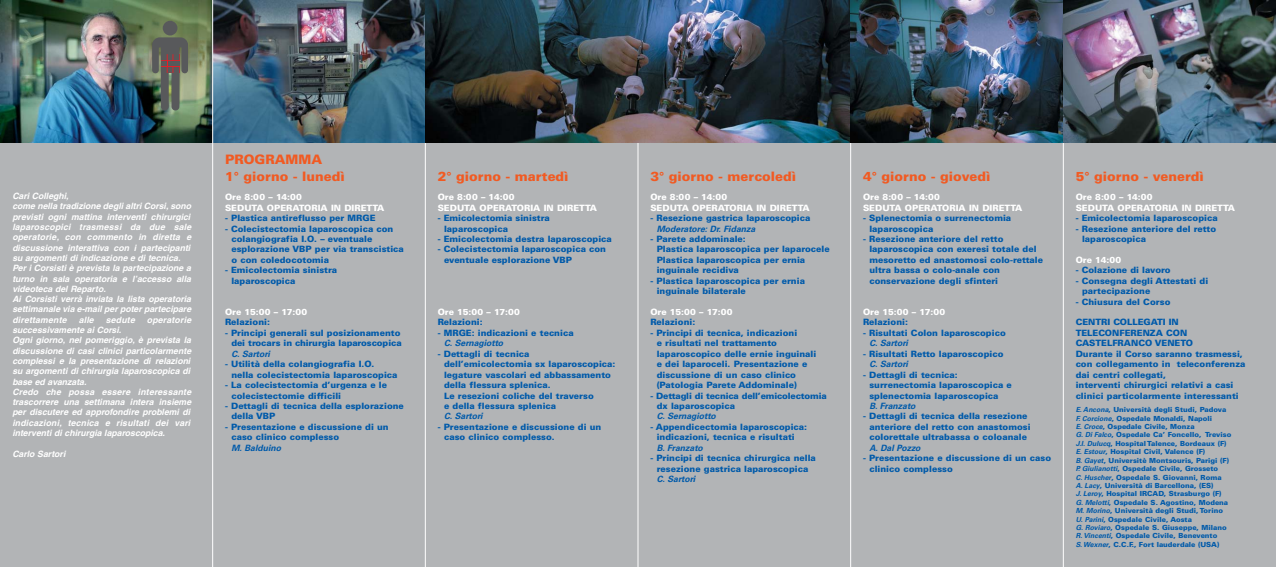
<style>
.page{position:relative;width:1276px;height:567px;background:#fff}
.page>*{position:absolute;margin:0;border:0;box-sizing:border-box;transform-origin:0 0}
.t1{font:900 13px "Univers";color:#f15a22}
.t2{font:900 8.7px/10.4px "Univers";color:#005aaa}
.t3{font:italic 700 8.7px/10.3px "Helvetica";color:#fff}
.t4{font:900 8.7px/10.4px "Univers";color:#fff}
.t5{font:italic 700 8.7px "Univers";color:#005aaa}
.t6{font:900 8.7px/10.4px "Univers";letter-spacing:-.02em;color:#005aaa}
.t7{font:900 7px/8.4px "Univers";color:#005aaa}
.s1{font-weight:700;font-style:italic}
</style>
<div class="page">
<div style="left:0;top:1px;width:850px;height:566px;background:#b2b4b6"></div>
<hr style="left:638px;top:21px;width:1px;height:546px;background:#fff">
<div style="left:850px;top:1px;width:426px;height:566px;background:#b2b4b6"></div>
<hr style="left:425px;top:49px;width:1px;height:518px;background:#fff">
<hr style="left:850px;top:43px;width:1px;height:524px;background:#fff">
<img style="left:213px;top:1px;width:212px;height:142px">
<img style="left:0;top:1px;width:212px;height:142px">
<img style="left:425px;top:1px;width:425px;height:142px">
<hr style="left:212px;top:1px;width:1px;height:566px;background:#fff">
<hr style="left:1063px;top:143px;width:1px;height:424px;background:#fff">
<div style="left:163px;top:21px;width:14px;height:14px;background:#58595b;border-radius:50%"></div>
<svg style="left:152px;top:37px;width:36px;height:73px;background:#65685d"></svg>
<img style="left:850px;top:1px;width:213px;height:142px">
<img style="left:1063px;top:1px;width:213px;height:142px">
<p class="t3" style="left:12px;top:192px;width:182px">Cari Colleghi,<br>come nella tradizione degli altri Corsi, sono previsti ogni mattina interventi chirurgici laparoscopici trasmessi da due sale operatorie, con commento in diretta e discussione interattiva con i partecipanti su argomenti di indicazione e di tecnica.<br>Per i Corsisti è prevista la partecipazione a turno in sala operatoria e l’accesso alla videoteca del Reparto.<br>Ai Corsisti verrà inviata la lista operatoria settimanale via e-mail per poter partecipare direttamente alle sedute operatorie successivamente ai Corsi.<br>Ogni giorno, nel pomeriggio, è prevista la discussione di casi clinici particolarmente complessi e la presentazione di relazioni su argomenti di chirurgia laparoscopica di base ed avanzata.<br>Credo che possa essere interessante trascorrere una settimana intera insieme per discutere ed approfondire problemi di indicazioni, tecnica e risultati dei vari interventi di chirurgia laparoscopica.</p>
<p class="t3" style="left:12px;top:449px;width:56px">Carlo Sartori</p>
<h1 class="t1" style="left:225px;top:155px;width:99px">PROGRAMMA</h1>
<h1 class="t1" style="left:225px;top:172px;width:121px">1° giorno - lunedì</h1>
<p class="t4" style="left:225px;top:193px;width:161px">Ore 8:00 – 14:00<br>SEDUTA OPERATORIA IN DIRETTA</p>
<p class="t2" style="left:225px;top:214px;width:152px">- Plastica antireflusso per MRGE</p>
<p class="t2" style="left:231px;top:224px;width:174px;text-indent:-6px">- Colecistectomia laparoscopica con colangiografia I.O. – eventuale esplorazione VBP per via transcistica o con coledocotomia</p>
<p class="t2" style="left:231px;top:266px;width:107px;text-indent:-6px">- Emicolectomia sinistra laparoscopica</p>
<p class="t4" style="left:225px;top:307px;width:84px">Ore 15:00 – 17:00</p>
<p class="t2" style="left:225px;top:318px;width:46px">Relazioni:</p>
<p class="t2" style="left:225px;top:328px;width:178px;text-align:right">- Principi generali sul posizionamento dei trocars in chirurgia laparoscopica</p>
<p class="t5" style="left:231px;top:350px;width:42px">C. Sartori</p>
<p class="t2" style="left:231px;top:360px;width:168px;text-indent:-6px">- Utilità della colangiografia I.O. nella colecistectomia laparoscopica</p>
<p class="t2" style="left:231px;top:381px;width:157px;text-indent:-6px">- La colecistectomia d’urgenza e le colecistectomie difficili</p>
<p class="t2" style="left:231px;top:401px;width:174px;text-indent:-6px">- Dettagli di tecnica della esplorazione della VBP</p>
<p class="t2" style="left:231px;top:422px;width:159px;text-indent:-6px">- Presentazione e discussione di un caso clinico complesso</p>
<p class="t5" style="left:231px;top:444px;width:53px">M. Balduino</p>
<h1 class="t1" style="left:438px;top:172px;width:132px">2° giorno - martedì</h1>
<p class="t4" style="left:438px;top:193px;width:161px">Ore 8:00 – 14:00<br>SEDUTA OPERATORIA IN DIRETTA</p>
<p class="t2" style="left:444px;top:214px;width:107px;text-indent:-6px">- Emicolectomia sinistra laparoscopica</p>
<p class="t2" style="left:438px;top:234px;width:176px">- Emicolectomia destra laparoscopica</p>
<p class="t2" style="left:444px;top:245px;width:163px;text-indent:-6px">- Colecistectomia laparoscopica con eventuale esplorazione VBP</p>
<p class="t4" style="left:438px;top:307px;width:84px">Ore 15:00 – 17:00</p>
<p class="t2" style="left:438px;top:318px;width:46px">Relazioni:</p>
<p class="t2" style="left:438px;top:328px;width:137px">- MRGE: indicazioni e tecnica</p>
<p class="t5" style="left:444px;top:340px;width:62px">C. Sernagiotto</p>
<p class="t2" style="left:444px;top:349px;width:173px;text-indent:-6px">- Dettagli di tecnica dell’emicolectomia sx laparoscopica: legature vascolari ed abbassamento della flessura splenica.<br>Le resezioni coliche del traverso<br>e della flessura splenica</p>
<p class="t5" style="left:444px;top:413px;width:42px">C. Sartori</p>
<p class="t2" style="left:444px;top:422px;width:159px;text-indent:-6px">- Presentazione e discussione di un caso clinico complesso.</p>
<h1 class="t1" style="left:650px;top:172px;width:147px">3° giorno - mercoledì</h1>
<p class="t4" style="left:650px;top:193px;width:161px">Ore 8:00 – 14:00<br>SEDUTA OPERATORIA IN DIRETTA</p>
<p class="t2" style="left:650px;top:214px;width:162px">- Resezione gastrica laparoscopica</p>
<p class="t5" style="left:657px;top:225px;width:102px">Moderatore: Dr. Fidanza</p>
<p class="t2" style="left:657px;top:234px;width:174px;text-indent:-6px">- Parete addominale:<br>Plastica laparoscopica per laparocele<br>Plastica laparoscopica per ernia inguinale recidiva</p>
<p class="t2" style="left:657px;top:276px;width:150px;text-indent:-6px">- Plastica laparoscopica per ernia inguinale bilaterale</p>
<p class="t4" style="left:650px;top:307px;width:84px">Ore 15:00 – 17:00</p>
<p class="t2" style="left:650px;top:318px;width:46px">Relazioni:</p>
<p class="t2" style="left:657px;top:328px;width:161px;text-indent:-6px">- Principi di tecnica, indicazioni<br>e risultati nel trattamento laparoscopico delle ernie inguinali e dei laparoceli. Presentazione e discussione di un caso clinico (Patologia Parete Addominale)</p>
<p class="t6" style="left:657px;top:391px;width:171px;text-indent:-6px">- Dettagli di tecnica dell’emicolectomia dx laparoscopica</p>
<p class="t5" style="left:657px;top:413px;width:62px">C. Sernagiotto</p>
<p class="t2" style="left:657px;top:422px;width:152px;text-indent:-6px">- Appendicectomia laparoscopica: indicazioni, tecnica e risultati</p>
<p class="t5" style="left:657px;top:444px;width:49px">B. Franzato</p>
<p class="t2" style="left:650px;top:454px;width:167px;text-align:center">- Principi di tecnica chirurgica nella resezione gastrica laparoscopica</p>
<p class="t5" style="left:657px;top:476px;width:42px">C. Sartori</p>
<h1 class="t1" style="left:863px;top:172px;width:129px">4° giorno - giovedì</h1>
<p class="t4" style="left:863px;top:193px;width:161px">Ore 8:00 – 14:00<br>SEDUTA OPERATORIA IN DIRETTA</p>
<p class="t2" style="left:869px;top:214px;width:143px;text-indent:-6px">- Splenectomia o surrenectomia laparoscopica</p>
<p class="t2" style="left:869px;top:234px;width:175px;text-indent:-6px">- Resezione anteriore del retto laparoscopica con exeresi totale del mesoretto ed anastomosi colo-rettale ultra bassa o colo-anale con conservazione degli sfinteri</p>
<p class="t4" style="left:863px;top:307px;width:84px">Ore 15:00 – 17:00</p>
<p class="t2" style="left:863px;top:318px;width:46px">Relazioni:</p>
<p class="t2" style="left:863px;top:328px;width:144px">- Risultati Colon laparoscopico</p>
<p class="t5" style="left:869px;top:340px;width:42px">C. Sartori</p>
<p class="t2" style="left:863px;top:349px;width:142px">- Risultati Retto laparoscopico</p>
<p class="t5" style="left:869px;top:361px;width:42px">C. Sartori</p>
<p class="t2" style="left:869px;top:370px;width:144px;text-indent:-6px">- Dettagli di tecnica: surrenectomia laparoscopica e splenectomia laparoscopica</p>
<p class="t5" style="left:869px;top:403px;width:49px">B. Franzato</p>
<p class="t2" style="left:869px;top:412px;width:163px;text-indent:-6px">- Dettagli di tecnica della resezione anteriore del retto con anastomosi colorettale ultrabassa o coloanale</p>
<p class="t5" style="left:869px;top:444px;width:54px">A. Dal Pozzo</p>
<p class="t2" style="left:869px;top:454px;width:183px;text-indent:-6px">- Presentazione e discussione di un caso clinico complesso</p>
<h1 class="t1" style="left:1075px;top:172px;width:130px">5° giorno - venerdì</h1>
<p class="t4" style="left:1075px;top:193px;width:161px">Ore 8:00 – 14:00<br>SEDUTA OPERATORIA IN DIRETTA</p>
<p class="t2" style="left:1075px;top:214px;width:143px">- Emicolectomia laparoscopica</p>
<p class="t2" style="left:1082px;top:224px;width:136px;text-indent:-6px">- Resezione anteriore del retto laparoscopica</p>
<p class="t4" style="left:1075px;top:255px;width:47px">Ore 14:00</p>
<p class="t2" style="left:1075px;top:266px;width:97px">- Colazione di lavoro</p>
<p class="t2" style="left:1082px;top:276px;width:128px;text-indent:-6px">- Consegna degli Attestati di partecipazione</p>
<p class="t2" style="left:1075px;top:297px;width:96px">- Chiusura del Corso</p>
<p class="t2" style="left:1075px;top:318px;width:171px">CENTRI COLLEGATI IN<br>TELECONFERENZA CON<br>CASTELFRANCO VENETO<br>Durante il Corso saranno trasmessi, con collegamento in teleconferenza dai centri collegati,<br>interventi chirurgici relativi a casi clinici particolarmente interessanti</p>
<p class="t7" style="left:1075px;top:406px;width:157px"><span class="s1">E.Ancona</span>, Università degli Studi, Padova <span class="s1">F.Corcione</span>, Ospedale Monaldi, Napoli <span class="s1">E.Croce</span>, Ospedale Civile, Monza<br><span class="s1">G.Di Falco</span>, Ospedale Ca’ Foncello, Treviso <span class="s1">J.I.Dulucq</span>, Hospital Talence, Bordeaux (F)<br><span class="s1">E.Estour</span>, Hospital Civil, Valence (F)<br><span class="s1">B.Gayet</span>, Universitè Montsouris, Parigi (F)<br><span class="s1">P.Giulianotti</span>, Ospedale Civile, Grosseto <span class="s1">C.Huscher</span>, Ospedale S. Giovanni, Roma <span class="s1">A.Lacy</span>, Università di Barcellona, (ES)<br><span class="s1">J.Leroy</span>, Hospital IRCAD, Strasburgo (F)<br><span class="s1">G.Melotti</span>, Ospedale S. Agostino, Modena <span class="s1">M.Morino</span>, Università degli Studi, Torino <span class="s1">U.Parini</span>, Ospedale Civile, Aosta<br><span class="s1">G.Roviaro</span>, Ospedale S. Giuseppe, Milano <span class="s1">R.Vincenti</span>, Ospedale Civile, Benevento <span class="s1">S.Wexner</span>, C.C.F., Fort lauderdale (USA)</p>
</div>
